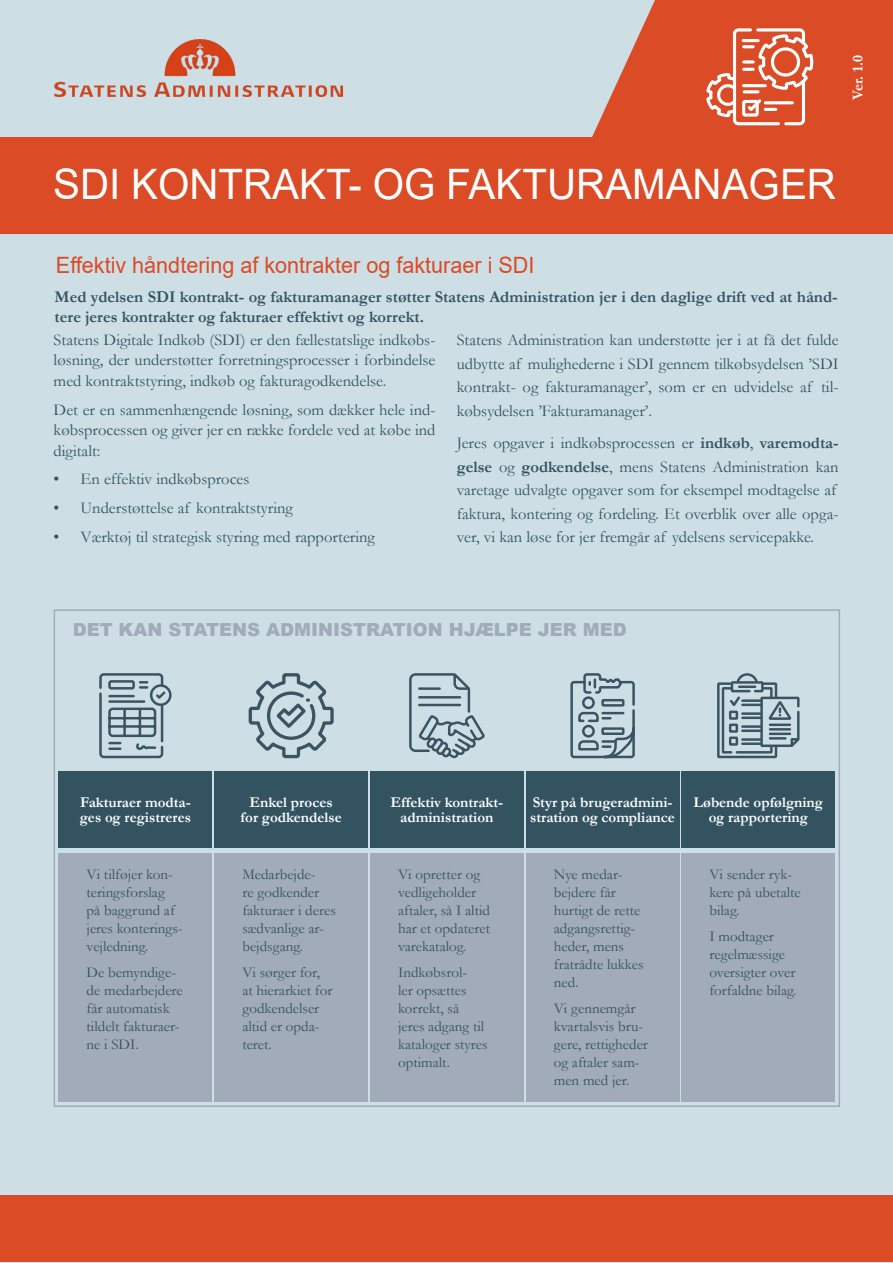
<style>
.page{position:relative;width:893px;height:1263px;background:#cddfe5}
.page>*{position:absolute;margin:0;border:0;box-sizing:border-box;transform-origin:0 0}
.t1{font:42px "Arial";color:#fff;scale:.96 1}
.t2{font:22.5px "Arial";color:#da4b26;scale:.96 1}
.t3{font:900 18px "Arial";color:#a1abb9}
.t4{font:16.5px/23.5px "Garamond";color:#335361;text-align:justify}
.t5{font:700 16.5px/19.8px "Garamond";color:#335361}
.t6{font:15px/18px "Garamond";color:#355360}
.t7{font:700 15px/15px "Garamond";color:#fff;text-align:center}
.s1{font-weight:700}
</style>
<div class="page">
<svg style="left:592px;top:0;width:301px;height:137px;fill:#da4b26"></svg>
<svg style="left:53px;top:609px;width:787px;height:498px"></svg>
<div style="left:59px;top:853px;width:153px;height:248px;background:#a1abb9"></div>
<div style="left:59px;top:771px;width:153px;height:77px;background:#335361"></div>
<div style="left:215px;top:771px;width:153px;height:77px;background:#335361"></div>
<div style="left:215px;top:853px;width:153px;height:248px;background:#a1abb9"></div>
<div style="left:370px;top:771px;width:153px;height:77px;background:#335361"></div>
<div style="left:370px;top:853px;width:153px;height:248px;background:#a1abb9"></div>
<div style="left:526px;top:853px;width:153px;height:248px;background:#a1abb9"></div>
<div style="left:526px;top:771px;width:153px;height:77px;background:#335361"></div>
<div style="left:682px;top:853px;width:153px;height:248px;background:#a1abb9"></div>
<div style="left:682px;top:771px;width:153px;height:77px;background:#335361"></div>
<div style="left:150px;top:684px;width:22px;height:22px;border:2px solid #3b5463;border-radius:50%"></div>
<svg style="left:98px;top:673px;width:70px;height:85px"></svg>
<svg style="left:249px;top:673px;width:85px;height:85px"></svg>
<svg style="left:717px;top:673px;width:82px;height:85px"></svg>
<svg style="left:569px;top:673px;width:67px;height:85px"></svg>
<div style="left:582px;top:725px;width:13px;height:12px;border:2px solid #3b5463;border-radius:50%"></div>
<svg style="left:408px;top:673px;width:79px;height:85px"></svg>
<div style="left:0;top:1196px;width:893px;height:66px;background:#da4b26"></div>
<div style="left:0;top:137px;width:893px;height:96px;background:#da4b26"></div>
<svg style="left:704px;top:23px;width:112px;height:107px;background:#e27457"></svg>
<img style="left:55px;top:40px;width:287px;height:57px">
<p class="t7" style="left:850px;top:100px;width:46px;rotate:-90deg">Ver. 1.0</p>
<p class="t1" style="left:53px;top:156px;width:817px">SDI KONTRAKT- OG FAKTURAMANAGER</p>
<p class="t2" style="left:56px;top:250px;width:500px">Effektiv håndtering af kontrakter og fakturaer i SDI</p>
<p class="t5" style="left:55px;top:287px;width:784px">Med ydelsen SDI kontrakt- og fakturamanager støtter Statens Administration jer i den daglige drift ved at hånd&shy;tere jeres kontrakter og fakturaer effektivt og korrekt.</p>
<p class="t4" style="left:54px;top:329px;width:383px;line-height:20.4px">Statens Digitale Indkøb (SDI) er den fællestatslige indkøbs&shy;løsning, der understøtter forretningsprocesser i forbindelse med kontraktstyring, indkøb og fakturagodkendelse.</p>
<p class="t4" style="left:54px;top:399px;width:383px;line-height:20.4px">Det er en sammenhængende løsning, som dækker hele ind&shy;købsprocessen og giver jer en række fordele ved at købe ind digitalt:</p>
<p class="t4" style="left:54px;top:467px;width:197px">• En effektiv indkøbsproces</p>
<p class="t4" style="left:54px;top:496px;width:241px">• Understøttelse af kontraktstyring</p>
<p class="t4" style="left:54px;top:525px;width:323px">• Værktøj til strategisk styring med rapportering</p>
<p class="t4" style="left:457px;top:328px;width:383px">Statens Administration kan understøtte jer i at få det fulde udbytte af mulighederne i SDI gennem tilkøbsydelsen ’SDI kontrakt- og fakturamanager’, som er en udvidelse af til&shy;købsydelsen ’Fakturamanager’.</p>
<p class="t4" style="left:457px;top:430px;width:383px;text-align:left">Jeres opgaver i indkøbsprocessen er <span class="s1">indkøb</span>, <span class="s1">varemodta&shy;gelse</span> og <span class="s1">godkendelse</span>, mens Statens Administration kan varetage udvalgte opgaver som for eksempel modtagelse af faktura, kontering og fordeling. Et overblik over alle opga&shy;ver, vi kan løse for jer fremgår af ydelsens servicepakke.</p>
<p class="t3" style="left:73px;top:616px;width:556px">DET KAN STATENS ADMINISTRATION HJÆLPE JER MED</p>
<p class="t7" style="left:80px;top:795px;width:113px;text-align:left">Fakturaer modta&shy;ges og registreres</p>
<p class="t6" style="left:87px;top:864px;width:97px">Vi tilføjer kon&shy;teringsforslag<br>på baggrund af jeres konterings&shy;vejledning.</p>
<p class="t6" style="left:87px;top:963px;width:98px">De bemyndige&shy;de medarbejdere får automatisk tildelt fakturaer&shy;ne i SDI.</p>
<p class="t7" style="left:241px;top:795px;width:103px">Enkel proces for godkendelse</p>
<p class="t6" style="left:242px;top:864px;width:95px">Medarbejde-<br>re godkender fakturaer i deres sædvanlige ar&shy;bejdsgang.</p>
<p class="t6" style="left:242px;top:963px;width:91px">Vi sørger for, at hierarkiet for godkendelser altid er opda&shy;teret.</p>
<p class="t7" style="left:390px;top:795px;width:114px">Effektiv kontrakt&shy;administration</p>
<p class="t6" style="left:398px;top:864px;width:94px">Vi opretter og vedligeholder aftaler, så I altid har et opdateret varekatalog.</p>
<p class="t6" style="left:398px;top:963px;width:91px">Indkøbsrol-<br>ler opsættes korrekt, så jeres adgang til kataloger styres optimalt.</p>
<p class="t7" style="left:530px;top:795px;width:146px;text-align:left">Styr på brugeradmini&shy;stration og compliance</p>
<p class="t6" style="left:554px;top:864px;width:91px">Nye medar&shy;bejdere får hurtigt de rette adgangsrettig&shy;heder, mens fratrådte lukkes ned.</p>
<p class="t6" style="left:554px;top:999px;width:96px">Vi gennemgår kvartalsvis bru&shy;gere, rettigheder og aftaler sam&shy;men med jer.</p>
<p class="t7" style="left:694px;top:795px;width:131px">Løbende opfølgning og rapportering</p>
<p class="t6" style="left:709px;top:864px;width:93px">Vi sender ryk&shy;kere på ubetalte bilag.</p>
<p class="t6" style="left:709px;top:927px;width:88px">I modtager regelmæssige oversigter over forfaldne bilag.</p>
</div>
